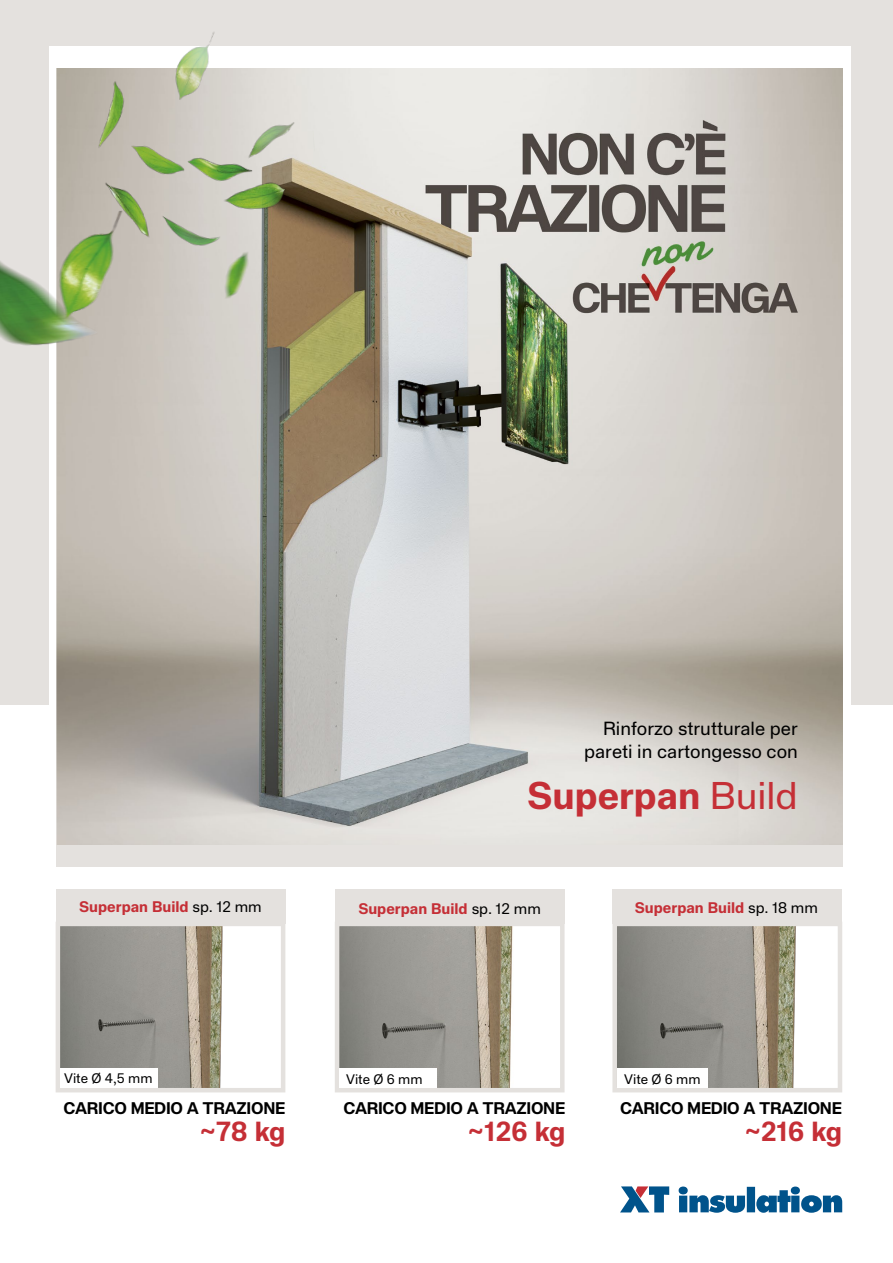
<style>
.page{position:relative;width:893px;height:1263px;background:#e4e1de}
.page>*{position:absolute;margin:0;border:0;box-sizing:border-box;transform-origin:0 0}
.t1{font:700 37.8px "Staff Grotesk";color:#c52f36}
.t2{font:700 27px "Staff Grotesk";color:#c52f36}
.t3{font:18.6px/22.4px "Staff Grotesk";color:#000;text-align:right}
.t4{font:700 16.5px "Staff Grotesk";letter-spacing:-.02em;color:#000}
.t5{font:700 15px "Staff Grotesk";color:#c52f36}
.t6{font:13.5px "Staff Grotesk";color:#000}
.s1{font-weight:400}
.s2{font-weight:400;color:#000}
</style>
<div class="page">
<div style="left:0;top:706px;width:893px;height:557px;background:#fff"></div>
<div style="left:49px;top:46px;width:802px;height:834px;background:#fff"></div>
<div style="left:56px;top:889px;width:229px;height:34px;background:#e4e1de"></div>
<div style="left:335px;top:889px;width:230px;height:34px;background:#e4e1de"></div>
<div style="left:612px;top:889px;width:230px;height:34px;background:#e4e1de"></div>
<img style="left:58px;top:68px;width:783px;height:778px">
<svg style="left:679px;top:1186px;width:66px;height:27px"></svg>
<div style="left:747px;top:1187px;width:8px;height:25px;background:#00538b"></div>
<svg style="left:756px;top:1186px;width:86px;height:27px"></svg>
<svg style="left:620px;top:1186px;width:49px;height:26px"></svg>
<img style="left:61px;top:927px;width:162px;height:160px">
<div style="left:56px;top:922px;width:229px;height:170px;border:4px solid #e4e1de"></div>
<img style="left:340px;top:927px;width:173px;height:160px">
<div style="left:335px;top:922px;width:230px;height:170px;border:4px solid #e4e1de"></div>
<img style="left:617px;top:927px;width:179px;height:160px">
<div style="left:612px;top:922px;width:230px;height:170px;border:4px solid #e4e1de"></div>
<div style="left:60px;top:1068px;width:97px;height:20px;background:#fff"></div>
<div style="left:339px;top:1068px;width:98px;height:20px;background:#fff"></div>
<div style="left:617px;top:1068px;width:90px;height:20px;background:#fff"></div>
<div style="left:56px;top:846px;width:787px;height:21px;background:#e4e1de"></div>
<img style="left:0;top:32px;width:335px;height:363px">
<p class="t3" style="left:584px;top:717px;width:215px">Rinforzo strutturale per pareti in cartongesso con</p>
<h1 class="t1" style="left:527px;top:772px;width:272px">Superpan <span class="s1">Build</span></h1>
<p class="t5" style="left:79px;top:898px;width:184px">Superpan Build <span class="s2">sp. 12 mm</span></p>
<p class="t5" style="left:358px;top:899px;width:184px">Superpan Build <span class="s2">sp. 12 mm</span></p>
<p class="t5" style="left:635px;top:898px;width:185px">Superpan Build <span class="s2">sp. 18 mm</span></p>
<p class="t6" style="left:64px;top:1070px;width:90px">Vite Ø 4,5 mm</p>
<p class="t6" style="left:346px;top:1070px;width:78px">Vite Ø 6 mm</p>
<p class="t6" style="left:624px;top:1070px;width:78px">Vite Ø 6 mm</p>
<p class="t4" style="left:64px;top:1098px;width:223px">CARICO MEDIO A TRAZIONE</p>
<h2 class="t2" style="left:200px;top:1115px;width:87px">~78 kg</h2>
<p class="t4" style="left:343px;top:1098px;width:223px">CARICO MEDIO A TRAZIONE</p>
<h2 class="t2" style="left:468px;top:1115px;width:99px">~126 kg</h2>
<p class="t4" style="left:620px;top:1098px;width:223px">CARICO MEDIO A TRAZIONE</p>
<h2 class="t2" style="left:745px;top:1115px;width:99px">~216 kg</h2>
</div>
